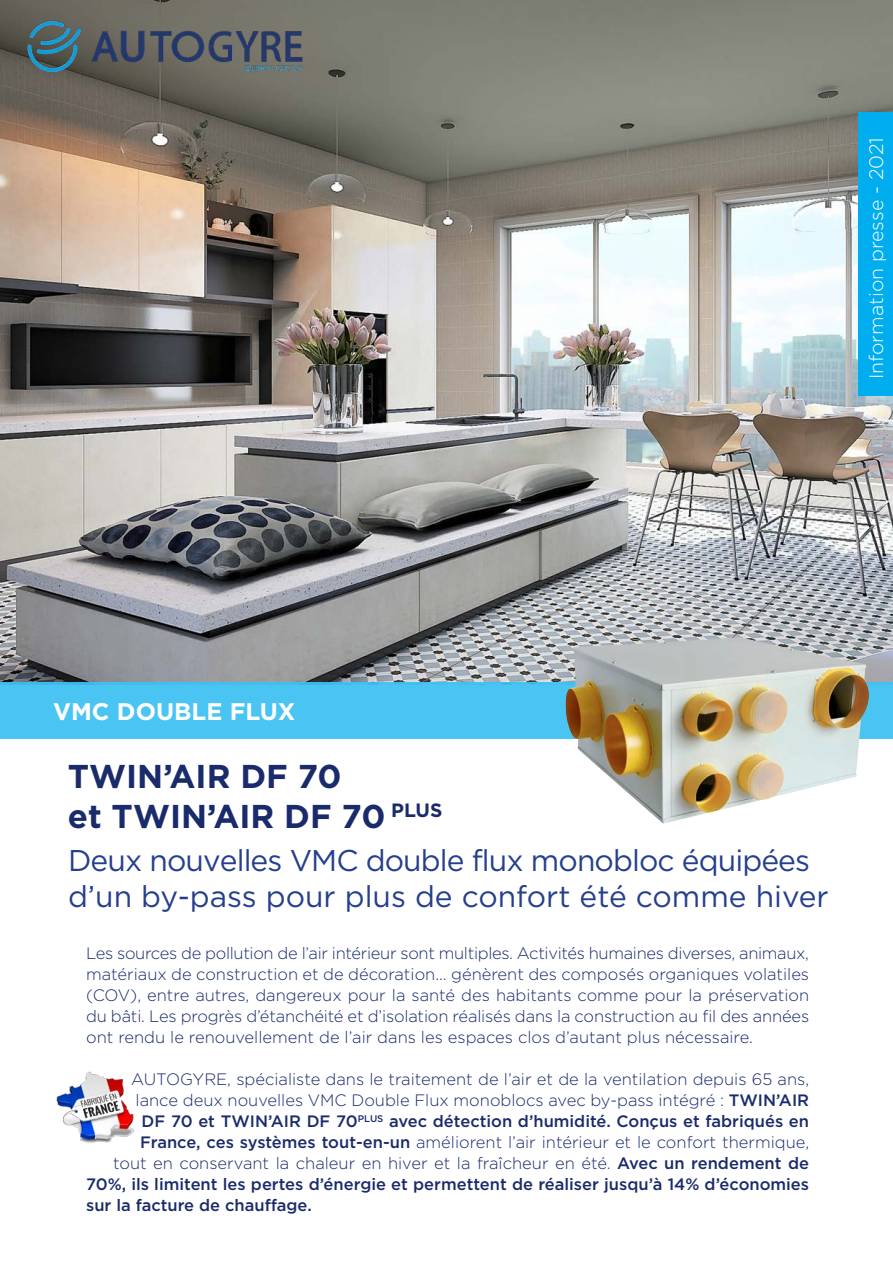
<style>
.page{position:relative;width:893px;height:1263px;background:#fff}
.page>*{position:absolute;margin:0;border:0;box-sizing:border-box;transform-origin:0 0}
.t1{font:700 33px/39.6px "Gotham";color:#1a2b6c}
.t2{font:30px/36px "Gotham";letter-spacing:-.03em;color:#253f8e}
.t3{font:700 24px "Gotham";color:#fff}
.t4{font:300 19.5px "Gotham";color:#fff}
.t5{font:300 16.5px/21px "Gotham";color:#1a2b6c;text-align:justify}
.t6{font:500 16.5px "Gotham";color:#1a2b6c}
.s1{font-weight:500}
</style>
<div class="page">
<img style="left:0;top:0;width:893px;height:682px">
<div style="left:859px;top:112px;width:34px;height:284px;background:#00aeef"></div>
<img style="left:56px;top:1071px;width:78px;height:72px">
<div style="left:0;top:682px;width:893px;height:57px;background:#4ac5f3"></div>
<img style="left:565px;top:637px;width:305px;height:186px">
<img style="left:19px;top:16px;width:300px;height:67px">
<p class="t4" style="left:864px;top:379px;width:244px;rotate:-90deg">Information presse - 2021</p>
<p class="t3" style="left:53px;top:695px;width:244px">VMC DOUBLE FLUX</p>
<p class="t1" style="left:68px;top:756px;width:376px">TWIN’AIR DF 70<br>et TWIN’AIR DF 70 <sup>PLUS</sup></p>
<p class="t2" style="left:68px;top:842px;width:762px">Deux nouvelles VMC double flux monobloc équipées d’un by-pass pour plus de confort été comme hiver</p>
<p class="t5" style="left:86px;top:942px;width:725px">Les sources de pollution de l’air intérieur sont multiples. Activités humaines diverses, animaux, matériaux de construction et de décoration... génèrent des composés organiques volatiles (COV), entre autres, dangereux pour la santé des habitants comme pour la préservation du bâti. Les progrès d’étanchéité et d’isolation réalisés dans la construction au fil des années ont rendu le renouvellement de l’air dans les espaces clos d’autant plus nécessaire.</p>
<p class="t5" style="left:131px;top:1068px;width:680px">AUTOGYRE, spécialiste dans le traitement de l’air et de la ventilation depuis 65 ans,</p>
<p class="t5" style="left:136px;top:1089px;width:675px">lance deux nouvelles VMC Double Flux monoblocs avec by-pass intégré : <span class="s1">TWIN’AIR</span></p>
<p class="t6" style="left:142px;top:1110px;width:669px">DF 70 et TWIN’AIR DF 70<sup>PLUS</sup> avec détection d’humidité. Conçus et fabriqués en</p>
<p class="t5" style="left:140px;top:1131px;width:671px"><span class="s1">France, ces systèmes tout-en-un</span> améliorent l’air intérieur et le confort thermique,</p>
<p class="t5" style="left:113px;top:1152px;width:698px">tout en conservant la chaleur en hiver et la fraîcheur en été. <span class="s1">Avec un rendement de</span></p>
<p class="t6" style="left:86px;top:1173px;width:725px">70%, ils limitent les pertes d’énergie et permettent de réaliser jusqu’à 14% d’économies</p>
<p class="t6" style="left:86px;top:1194px;width:227px">sur la facture de chauffage.</p>
</div>
